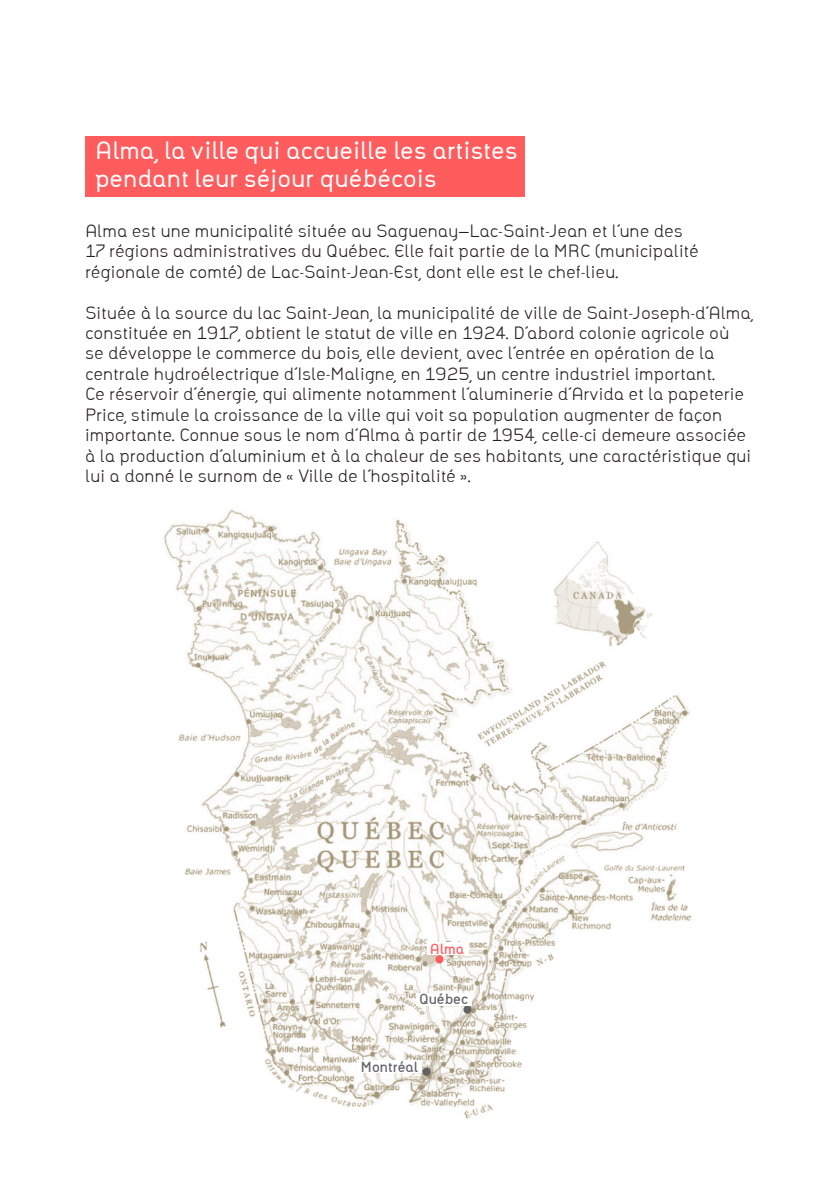
<style>
.page{position:relative;width:840px;height:1191px;background:#fff}
.page>*{position:absolute;margin:0;border:0;box-sizing:border-box;transform-origin:0 0}
.t1{font:24px/28.8px "Agence";color:#fff}
.t2{font:300 17px/20.4px "Agence";color:#231f20}
.t3{font:700 14px "Agence";color:#636366}
.t4{font:700 14px "Agence";color:#ff5c5e}
</style>
<div class="page">
<img style="left:163px;top:509px;width:529px;height:610px">
<div style="left:85px;top:136px;width:439px;height:60px;background:#ff5c5e"></div>
<div style="left:435px;top:955px;width:8px;height:8px;background:#ff5c5e;border-radius:50%"></div>
<div style="left:427px;top:942px;width:41px;height:13px;background:#fff"></div>
<div style="left:422px;top:1067px;width:8px;height:8px;background:#636366;border-radius:50%"></div>
<div style="left:357px;top:1060px;width:65px;height:13px;background:#fff"></div>
<div style="left:463px;top:1005px;width:8px;height:8px;background:#636366;border-radius:50%"></div>
<div style="left:416px;top:992px;width:55px;height:13px;background:#fff"></div>
<h1 class="t1" style="left:95px;top:135px;width:424px">Alma, la ville qui accueille les artistes pendant leur séjour québécois</h1>
<p class="t2" style="left:85px;top:221px;width:615px">Alma est une municipalité située au Saguenay—Lac-Saint-Jean et l’une des<br>17 régions administratives du Québec. Elle fait partie de la MRC (municipalité régionale de comté) de Lac-Saint-Jean-Est, dont elle est le chef-lieu.</p>
<p class="t2" style="left:85px;top:302px;width:669px">Située à la source du lac Saint-Jean, la municipalité de ville de Saint-Joseph-d’Alma, constituée en 1917, obtient le statut de ville en 1924. D’abord colonie agricole où<br>se développe le commerce du bois, elle devient, avec l’entrée en opération de la centrale hydroélectrique d’Isle-Maligne, en 1925, un centre industriel important.<br>Ce réservoir d’énergie, qui alimente notamment l’aluminerie d’Arvida et la papeterie Price, stimule la croissance de la ville qui voit sa population augmenter de façon importante. Connue sous le nom d’Alma à partir de 1954, celle-ci demeure associée à la production d’aluminium et à la chaleur de ses habitants, une caractéristique qui lui a donné le surnom de « Ville de l’hospitalité ».</p>
<p class="t4" style="left:429px;top:940px;width:36px">Alma</p>
<p class="t3" style="left:419px;top:990px;width:51px">Québec</p>
<p class="t3" style="left:360px;top:1058px;width:59px">Montréal</p>
</div>
